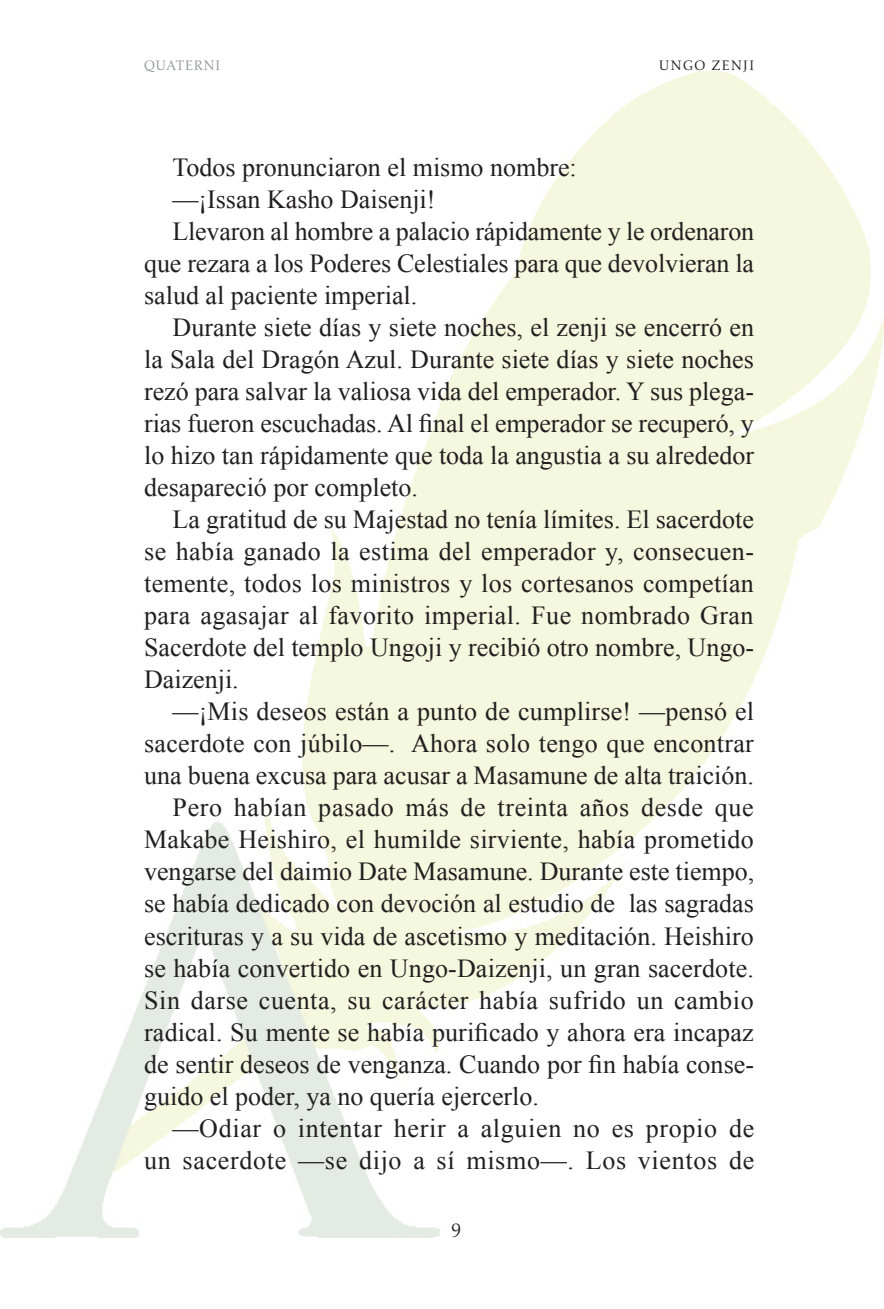
<style>
.page{position:relative;width:884px;height:1309px;background:#fff}
.page>*{position:absolute;margin:0;border:0;box-sizing:border-box;transform-origin:0 0}
.texto_yo{font:26px/32px "Times New Roman";color:#231f20;text-align:justify}
.texto_yo-2{font:26px/32px "Times New Roman";letter-spacing:.025em;color:#231f20;text-align:right}
.t1{font:20px "Aldus LT Std";color:#231f20}
.t2{font:14px "Aldus LT Std";letter-spacing:.1em;color:#231f20}
.t3{font:14px "Aldus LT Std";letter-spacing:.05em;color:#939598}
</style>
<div class="page">
<img style="left:0;top:71px;width:883px;height:1166px">
<p class="t3" style="left:144px;top:57px;width:77px">QUATERNI</p>
<p class="t2" style="left:659px;top:57px;width:96px">UNGO ZENJI</p>
<p class="texto_yo" style="left:172px;top:151px;width:406px">Todos pronunciaron el mismo nombre:</p>
<p class="texto_yo" style="left:172px;top:183px;width:264px">—¡Issan Kasho Daisenji!</p>
<p class="texto_yo" style="left:144px;top:215px;width:611px;text-indent:28px">Llevaron al hombre a palacio rápidamente y le ordenaron que rezara a los Poderes Celestiales para que devolvieran la salud al paciente imperial.</p>
<p class="texto_yo" style="left:144px;top:311px;width:611px;text-indent:28px">Durante siete días y siete noches, el zenji se encerró en la Sala del Dragón Azul. Durante siete días y siete noches rezó para salvar la valiosa vida del emperador. Y sus plega&shy;rias fueron escuchadas. Al final el emperador se recuperó, y lo hizo tan rápidamente que toda la angustia a su alrededor desapareció por completo.</p>
<p class="texto_yo" style="left:144px;top:503px;width:611px;text-indent:28px">La gratitud de su Majestad no tenía límites. El sacerdote se había ganado la estima del emperador y, consecuen&shy;temente, todos los ministros y los cortesanos competían para agasajar al favorito imperial. Fue nombrado Gran Sacerdote del templo Ungoji y recibió otro nombre, Ungo-Daizenji.</p>
<p class="texto_yo" style="left:144px;top:695px;width:611px;text-indent:28px">—¡Mis deseos están a punto de cumplirse! —pensó el sacerdote con júbilo—. Ahora solo tengo que encontrar una buena excusa para acusar a Masamune de alta traición.</p>
<p class="texto_yo" style="left:144px;top:791px;width:611px;text-indent:28px">Pero habían pasado más de treinta años desde que Makabe Heishiro, el humilde sirviente, había prometido vengarse del daimio Date Masamune. Durante este tiempo, se había dedicado con devoción al estudio de las sagradas escrituras y a su vida de ascetismo y meditación. Heishiro se había convertido en Ungo-Daizenji, un gran sacerdote.<br>Sin darse cuenta, su carácter había sufrido un cambio radical. Su mente se había purificado y ahora era incapaz de sentir deseos de venganza. Cuando por fin había conse&shy;guido el poder, ya no quería ejercerlo.</p>
<p class="texto_yo-2" style="left:144px;top:1111px;width:611px">—Odiar o intentar herir a alguien no es propio de un sacerdote —se dijo a sí mismo—. Los vientos de</p>
<p class="t1" style="left:451px;top:1219px;width:11px">9</p>
</div>
